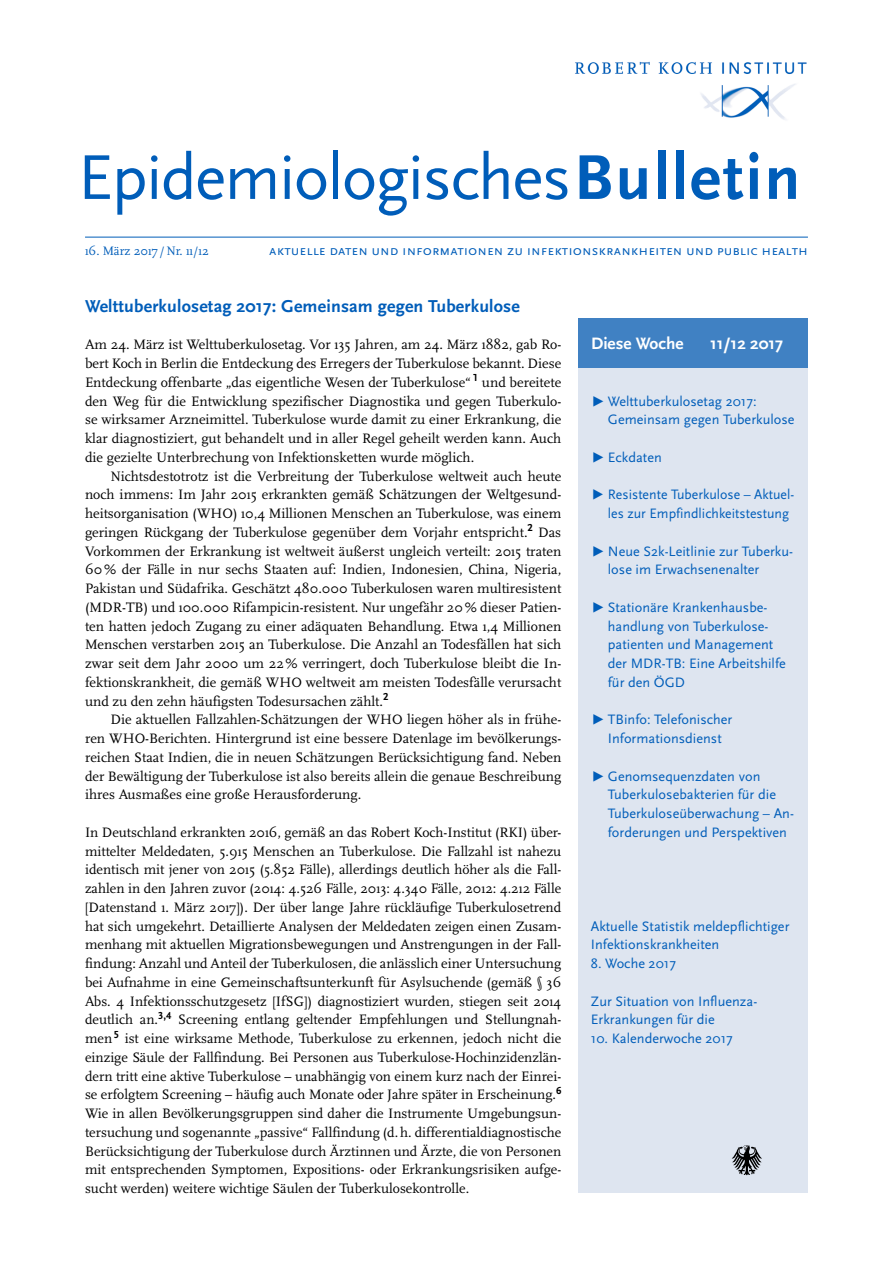
<style>
.page{position:relative;width:893px;height:1263px;background:#fff}
.page>*{position:absolute;margin:0;border:0;box-sizing:border-box;transform-origin:0 0}
.t1{font:66px "Scala Sans Pro";letter-spacing:-.02em;color:#005db9}
.t2{font:700 18px "Scala Sans Pro";letter-spacing:.01em;color:#005db9}
.t3{font:700 17.25px "Scala Sans Pro";color:#fff}
.t4{font:14.25px/18.8px "Scala Pro";color:#000;text-align:justify}
.t5{font:14.25px/18.8px "Scala Sans Pro";color:#005db9}
.t6{font:12.75px "Scala Pro";color:#005db9}
.s1{font-weight:700}
</style>
<div class="page">
<hr style="left:85px;top:237px;width:723px;height:1px;background:#005db9">
<img style="left:575px;top:61px;width:232px;height:59px">
<div style="left:578px;top:318px;width:230px;height:875px;background:#dee5f0"></div>
<div style="left:578px;top:318px;width:230px;height:50px;background:#4081c3"></div>
<svg style="left:732px;top:1145px;width:30px;height:31px"></svg>
<h1 class="t1" style="left:78px;top:139px;width:724px">Epidemiologisches<span class="s1">Bulletin</span></h1>
<p class="t6" style="left:85px;top:243px;width:125px">16. März 2017 /Nr. 11/12</p>
<p class="t5" style="left:269px;top:241px;width:540px">aktuelle daten und informationen zu infektionskrankheiten und public health</p>
<p class="t2" style="left:85px;top:295px;width:436px">Welttuberkulosetag 2017: Gemeinsam gegen Tuberkulose</p>
<p class="t4" style="left:85px;top:335px;width:478px">Am 24. März ist Welttuberkulosetag. Vor 135 Jahren, am 24. März 1882, gab Ro&shy;bert Koch in Berlin die Entdeckung des Erregers der Tuberkulose bekannt. Diese Entdeckung offenbarte „das eigentliche Wesen der Tuberkulose“ <sup>1</sup> und bereitete den Weg für die Entwicklung spezifischer Diagnostika und gegen Tuberkulo&shy;se wirksamer Arzneimittel. Tuberkulose wurde damit zu einer Erkrankung, die klar diagnostiziert, gut behandelt und in aller Regel geheilt werden kann. Auch die gezielte Unterbrechung von Infektionsketten wurde möglich.</p>
<p class="t4" style="left:85px;top:466px;width:478px;text-indent:26px">Nichtsdestotrotz ist die Verbreitung der Tuberkulose weltweit auch heute noch immens: Im Jahr 2015 erkrankten gemäß Schätzungen der Weltgesund&shy;heitsorganisation (WHO) 10,4 Millionen Menschen an Tuberkulose, was einem geringen Rückgang der Tuberkulose gegenüber dem Vorjahr entspricht.<sup>2</sup> Das Vorkommen der Erkrankung ist weltweit äußerst ungleich verteilt: 2015 traten 60% der Fälle in nur sechs Staaten auf: Indien, Indonesien, China, Nigeria, Pakistan und Südafrika. Geschätzt 480.000 Tuberkulosen waren multiresistent (MDR-TB) und 100.000 Rifampicin-resistent. Nur ungefähr 20% dieser Patien&shy;ten hatten jedoch Zugang zu einer adäquaten Behandlung. Etwa 1,4 Millionen Menschen verstarben 2015 an Tuberkulose. Die Anzahl an Todesfällen hat sich zwar seit dem Jahr 2000 um 22% verringert, doch Tuberkulose bleibt die In&shy;fektionskrankheit, die gemäß WHO weltweit am meisten Todesfälle verursacht und zu den zehn häufigsten Todesursachen zählt.<sup>2</sup></p>
<p class="t4" style="left:85px;top:710px;width:478px;text-indent:26px">Die aktuellen Fallzahlen-Schätzungen der WHO liegen höher als in frühe&shy;ren WHO-Berichten. Hintergrund ist eine bessere Datenlage im bevölkerungs&shy;reichen Staat Indien, die in neuen Schätzungen Berücksichtigung fand. Neben der Bewältigung der Tuberkulose ist also bereits allein die genaue Beschreibung ihres Ausmaßes eine große Herausforderung.</p>
<p class="t4" style="left:85px;top:823px;width:478px">In Deutschland erkrankten 2016, gemäß an das Robert Koch-Institut (RKI) über&shy;mittelter Meldedaten, 5.915 Menschen an Tuberkulose. Die Fallzahl ist nahezu identisch mit jener von 2015 (5.852 Fälle), allerdings deutlich höher als die Fall&shy;zahlen in den Jahren zuvor (2014: 4.526 Fälle, 2013: 4.340 Fälle, 2012: 4.212 Fälle [Datenstand 1. März 2017]). Der über lange Jahre rückläufige Tuberkulosetrend hat sich umgekehrt. Detaillierte Analysen der Meldedaten zeigen einen Zusam&shy;menhang mit aktuellen Migrationsbewegungen und Anstrengungen in der Fall&shy;findung: Anzahl und Anteil der Tuberkulosen, die anlässlich einer Untersuchung bei Aufnahme in eine Gemeinschaftsunterkunft für Asylsuchende (gemäß § 36<br>Abs. 4 Infektionsschutzgesetz [IfSG]) diagnostiziert wurden, stiegen seit 2014 deutlich an.<sup>3,4</sup> Screening entlang geltender Empfehlungen und Stellungnah&shy;men <sup>5</sup> ist eine wirksame Methode, Tuberkulose zu erkennen, jedoch nicht die einzige Säule der Fallfindung. Bei Personen aus Tuberkulose-Hochinzidenzlän&shy;dern tritt eine aktive Tuberkulose – unabhängig von einem kurz nach der Einrei&shy;se erfolgtem Screening – häufig auch Monate oder Jahre später in Erscheinung.<sup>6<br></sup>Wie in allen Bevölkerungsgruppen sind daher die Instrumente Umgebungsun&shy;tersuchung und sogenannte „passive“ Fallfindung (d.h. differentialdiagnostische Berücksichtigung der Tuberkulose durch Ärztinnen und Ärzte, die von Personen mit entsprechenden Symptomen, Expositions- oder Erkrankungsrisiken aufge&shy;sucht werden) weitere wichtige Säulen der Tuberkulosekontrolle.</p>
<p class="t3" style="left:591px;top:334px;width:94px">Diese Woche</p>
<p class="t3" style="left:710px;top:334px;width:75px">11/12 2017</p>
<p class="t5" style="left:608px;top:391px;width:188px;text-indent:-17px">▶ Welttuberkulosetag 2017:<br>Gemeinsam gegen Tuberkulose</p>
<p class="t5" style="left:591px;top:448px;width:73px">▶ Eckdaten</p>
<p class="t5" style="left:608px;top:485px;width:188px;text-indent:-17px">▶ Resistente Tuberkulose – Aktuel&shy;les zur Empfindlichkeitstestung</p>
<p class="t5" style="left:608px;top:541px;width:187px;text-indent:-17px">▶ Neue S2k-Leitlinie zur Tuberku&shy;lose im Erwachsenenalter</p>
<p class="t5" style="left:608px;top:598px;width:179px;text-indent:-17px">▶ Stationäre Krankenhausbe&shy;handlung von Tuberkulose&shy;patienten und Management der MDR-TB: Eine Arbeitshilfe für den ÖGD</p>
<p class="t5" style="left:591px;top:710px;width:143px;text-align:center">▶ TBinfo: Telefonischer<br>Informationsdienst</p>
<p class="t5" style="left:608px;top:767px;width:188px;text-indent:-17px">▶ Genomsequenzdaten von<br>Tuberkulosebakterien für die<br>Tuberkuloseüberwachung – An&shy;forderungen und Perspektiven</p>
<p class="t5" style="left:591px;top:917px;width:200px">Aktuelle Statistik meldepflichtiger<br>Infektionskrankheiten</p>
<p class="t5" style="left:591px;top:954px;width:87px">8. Woche 2017</p>
<p class="t5" style="left:591px;top:992px;width:168px">Zur Situation von Influenza-<br>Erkrankungen für die</p>
<p class="t5" style="left:591px;top:1029px;width:144px">10. Kalenderwoche 2017</p>
</div>
